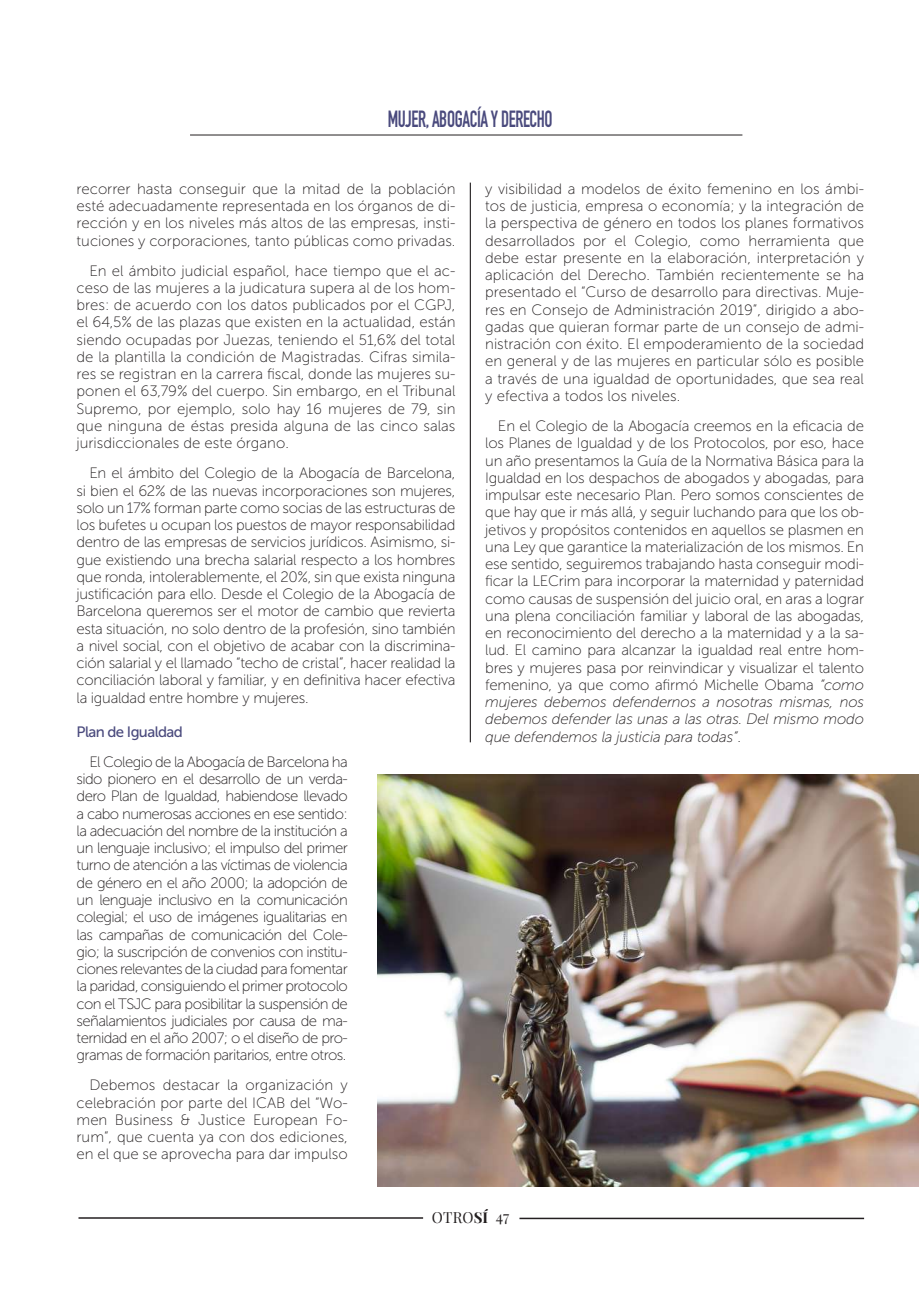
<style>
.page{position:relative;width:919px;height:1289px;background:#fff}
.page>*{position:absolute;margin:0;border:0;box-sizing:border-box;transform-origin:0 0}
.t1{font:23.1px "DIN Engschrift Std";letter-spacing:-.02em;color:#4a4a7d;scale:.82 1}
.t2{font:15px/17.2px "Museo Sans 100";color:#231f20;text-align:justify}
.t3{font:15px "Museo Sans 500";letter-spacing:-.04em;color:#4a4a7d}
.t4{font:15px "Playfair Display";letter-spacing:.005em;color:#231f20}
.s1{font-style:italic}
.s2{font-weight:700}
</style>
<div class="page">
<hr style="left:190px;top:135px;width:552px;height:1px;background:#231f20">
<hr style="left:519px;top:1217px;width:345px;height:2px;background:#231f20">
<hr style="left:78px;top:1217px;width:345px;height:1px;background:#231f20">
<img style="left:377px;top:774px;width:541px;height:412px">
<hr style="left:469px;top:183px;width:2px;height:559px;background:#231f20">
<h1 class="t1" style="left:387px;top:105px;width:203px">MUJER, ABOGACÍA Y DERECHO</h1>
<p class="t2" style="left:77px;top:180px;width:380px">recorrer hasta conseguir que la mitad de la población esté adecuadamente representada en los órganos de di&shy;rección y en los niveles más altos de las empresas, insti&shy;tuciones y corporaciones, tanto públicas como privadas.</p>
<p class="t2" style="left:77px;top:262px;width:380px;text-indent:13px">En el ámbito judicial español, hace tiempo que el ac&shy;ceso de las mujeres a la judicatura supera al de los hom&shy;bres: de acuerdo con los datos publicados por el CGPJ, el 64,5% de las plazas que existen en la actualidad, están siendo ocupadas por Juezas, teniendo el 51,6% del total de la plantilla la condición de Magistradas. Cifras simila&shy;res se registran en la carrera fiscal, donde las mujeres su&shy;ponen el 63,79% del cuerpo. Sin embargo, en el Tribunal Supremo, por ejemplo, solo hay 16 mujeres de 79, sin que ninguna de éstas presida alguna de las cinco salas jurisdiccionales de este órgano.</p>
<p class="t2" style="left:77px;top:464px;width:380px;text-indent:13px">En el ámbito del Colegio de la Abogacía de Barcelona, si bien el 62% de las nuevas incorporaciones son mujeres, solo un 17% forman parte como socias de las estructuras de los bufetes u ocupan los puestos de mayor responsabilidad dentro de las empresas de servicios jurídicos. Asimismo, si&shy;gue existiendo una brecha salarial respecto a los hombres que ronda, intolerablemente, el 20%, sin que exista ninguna justificación para ello. Desde el Colegio de la Abogacía de Barcelona queremos ser el motor de cambio que revierta esta situación, no solo dentro de la profesión, sino también a nivel social, con el objetivo de acabar con la discrimina&shy;ción salarial y el llamado “techo de cristal”, hacer realidad la conciliación laboral y familiar, y en definitiva hacer efectiva la igualdad entre hombre y mujeres.</p>
<p class="t3" style="left:77px;top:723px;width:108px">Plan de Igualdad</p>
<p class="t2" style="left:77px;top:753px;width:273px;text-indent:13px">El Colegio de la Abogacía de Barcelona ha sido pionero en el desarrollo de un verda&shy;dero Plan de Igualdad, habiendose llevado a cabo numerosas acciones en ese sentido: la adecuación del nombre de la institución a un lenguaje inclusivo; el impulso del primer turno de atención a las víctimas de violencia de género en el año 2000; la adopción de un lenguaje inclusivo en la comunicación colegial; el uso de imágenes igualitarias en las campañas de comunicación del Cole&shy;gio; la suscripción de convenios con institu&shy;ciones relevantes de la ciudad para fomentar la paridad, consiguiendo el primer protocolo con el TSJC para posibilitar la suspensión de señalamientos judiciales por causa de ma&shy;ternidad en el año 2007; o el diseño de pro&shy;gramas de formación paritarios, entre otros.</p>
<p class="t2" style="left:77px;top:1076px;width:273px;text-indent:13px">Debemos destacar la organización y celebración por parte del ICAB del “Wo&shy;men Business &amp; Justice European Fo&shy;rum”, que cuenta ya con dos ediciones, en el que se aprovecha para dar impulso</p>
<p class="t2" style="left:485px;top:180px;width:380px">y visibilidad a modelos de éxito femenino en los ámbi&shy;tos de justicia, empresa o economía; y la integración de la perspectiva de género en todos los planes formativos desarrollados por el Colegio, como herramienta que debe estar presente en la elaboración, interpretación y aplicación del Derecho. También recientemente se ha presentado el “Curso de desarrollo para directivas. Muje&shy;res en Consejo de Administración 2019”, dirigido a abo&shy;gadas que quieran formar parte de un consejo de admi&shy;nistración con éxito. El empoderamiento de la sociedad en general y de las mujeres en particular sólo es posible a través de una igualdad de oportunidades, que sea real y efectiva a todos los niveles.</p>
<p class="t2" style="left:485px;top:417px;width:380px;text-indent:13px">En el Colegio de la Abogacía creemos en la eficacia de los Planes de Igualdad y de los Protocolos, por eso, hace un año presentamos la Guía de la Normativa Básica para la Igualdad en los despachos de abogados y abogadas, para impulsar este necesario Plan. Pero somos conscientes de que hay que ir más allá, y seguir luchando para que los ob&shy;jetivos y propósitos contenidos en aquellos se plasmen en una Ley que garantice la materialización de los mismos. En ese sentido, seguiremos trabajando hasta conseguir modi&shy;ficar la LECrim para incorporar la maternidad y paternidad como causas de suspensión del juicio oral, en aras a lograr una plena conciliación familiar y laboral de las abogadas, en reconocimiento del derecho a la maternidad y a la sa&shy;lud. El camino para alcanzar la igualdad real entre hom&shy;bres y mujeres pasa por reinvindicar y visualizar el talento femenino, ya que como afirmó Michelle Obama <span class="s1">“como mujeres debemos defendernos a nosotras mismas, nos debemos defender las unas a las otras. Del mismo modo que defendemos la justicia para todas”</span>.</p>
<p class="t4" style="left:432px;top:1208px;width:79px">OTRO<span class="s2">SÍ</span> 47</p>
</div>
